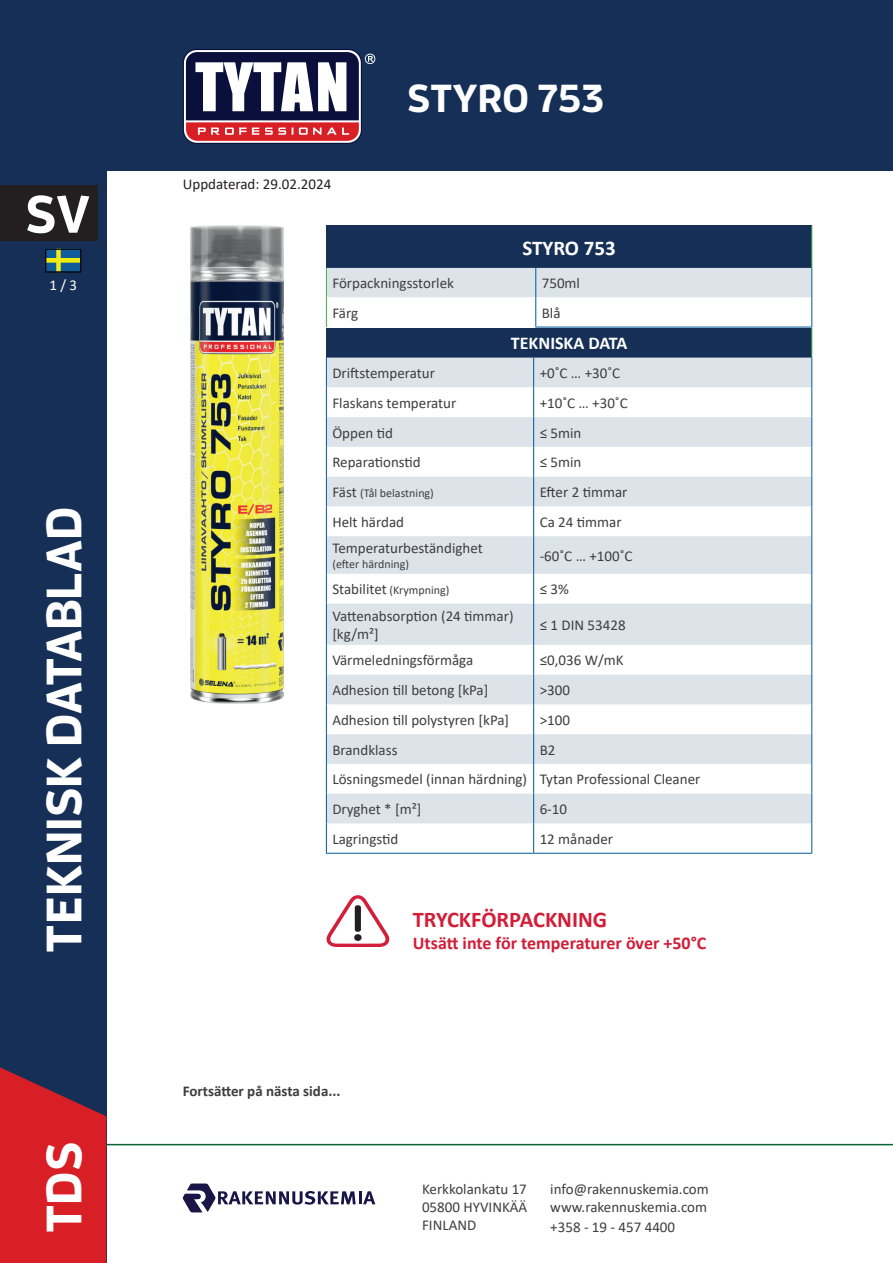
<style>
.page{position:relative;width:893px;height:1263px;background:#fff}
.page>*{position:absolute;margin:0;border:0;box-sizing:border-box;transform-origin:0 0}
.t1{font:700 52.5px "Enzo OT";color:#fff}
.t2{font:700 49.5px "Enzo OT";color:#fff}
.t3{font:700 39px "Enzo OT";color:#fff}
.t4{font:700 22.5px "Calibri";color:#d21e38}
.t5{font:700 21px "Calibri";color:#fff}
.t6{font:700 18px "Calibri";color:#d21e38}
.t7{font:700 18px "Calibri";color:#fff}
.t8{font:15px/18px "Calibri";color:#3e3e3f;text-align:justify}
.t9{font:700 15px "Calibri";color:#3e3e3f}
.t10{font:15px "Calibri";color:#231f20}
.t11{font:15px "Calibri";color:#fff}
.t12{font:12px "Calibri";color:#3e3e3f}
.s1{font-size:15px}
</style>
<div class="page">
<div style="left:0;top:0;width:893px;height:170px;background:#152f56"></div>
<div style="left:0;top:170px;width:106px;height:1093px;background:#152f56"></div>
<svg style="left:0;top:1067px;width:106px;height:196px;background:#c0212c"></svg>
<hr style="left:106px;top:1144px;width:787px;height:1px;background:#0d6434">
<div style="left:0;top:186px;width:98px;height:55px;background:#231f20"></div>
<svg style="left:183px;top:49px;width:179px;height:95px"></svg>
<div style="left:184px;top:50px;width:177px;height:93px;background:#fff;border-radius:13px"></div>
<svg style="left:365px;top:54px;width:10px;height:10px"></svg>
<svg style="left:186px;top:52px;width:173px;height:89px"></svg>
<svg style="left:182px;top:1183px;width:193px;height:29px"></svg>
<svg style="left:45px;top:249px;width:36px;height:24px"></svg>
<img style="left:190px;top:225px;width:94px;height:479px">
<div style="left:326px;top:328px;width:486px;height:30px;background:#152f56"></div>
<svg style="left:327px;top:358px;width:484px;height:465px;fill:#dde4e9"></svg>
<hr style="left:811px;top:328px;width:1px;height:30px;background:#40ae49">
<hr style="left:533px;top:447px;width:1px;height:30px;background:#00599a">
<svg style="left:533px;top:477px;width:1px;height:29px"></svg>
<hr style="left:533px;top:506px;width:1px;height:30px;background:#00599a">
<hr style="left:533px;top:536px;width:1px;height:38px;background:#00599a">
<hr style="left:533px;top:574px;width:1px;height:30px;background:#00599a">
<hr style="left:533px;top:604px;width:1px;height:41px;background:#00599a">
<hr style="left:533px;top:645px;width:1px;height:30px;background:#00599a">
<svg style="left:533px;top:675px;width:1px;height:29px"></svg>
<hr style="left:533px;top:704px;width:1px;height:30px;background:#00599a">
<hr style="left:533px;top:734px;width:1px;height:30px;background:#00599a">
<hr style="left:533px;top:764px;width:1px;height:30px;background:#00599a">
<svg style="left:533px;top:794px;width:1px;height:29px"></svg>
<hr style="left:533px;top:823px;width:1px;height:30px;background:#00599a">
<hr style="left:326px;top:853px;width:208px;height:1px;background:#00599a">
<hr style="left:534px;top:853px;width:278px;height:1px;background:#00599a">
<svg style="left:811px;top:358px;width:1px;height:29px"></svg>
<hr style="left:811px;top:387px;width:1px;height:30px;background:#00599a">
<hr style="left:811px;top:417px;width:1px;height:30px;background:#00599a">
<hr style="left:326px;top:447px;width:1px;height:30px;background:#00599a">
<hr style="left:811px;top:447px;width:1px;height:30px;background:#00599a">
<svg style="left:326px;top:477px;width:1px;height:29px"></svg>
<svg style="left:811px;top:477px;width:1px;height:29px"></svg>
<hr style="left:326px;top:506px;width:1px;height:30px;background:#00599a">
<hr style="left:811px;top:506px;width:1px;height:30px;background:#00599a">
<hr style="left:326px;top:536px;width:1px;height:38px;background:#00599a">
<hr style="left:811px;top:536px;width:1px;height:38px;background:#00599a">
<hr style="left:326px;top:574px;width:1px;height:30px;background:#00599a">
<hr style="left:811px;top:574px;width:1px;height:30px;background:#00599a">
<hr style="left:326px;top:604px;width:1px;height:41px;background:#00599a">
<hr style="left:811px;top:604px;width:1px;height:41px;background:#00599a">
<hr style="left:326px;top:645px;width:1px;height:30px;background:#00599a">
<hr style="left:811px;top:645px;width:1px;height:30px;background:#00599a">
<svg style="left:326px;top:675px;width:1px;height:29px"></svg>
<svg style="left:811px;top:675px;width:1px;height:29px"></svg>
<hr style="left:326px;top:704px;width:1px;height:30px;background:#00599a">
<hr style="left:811px;top:704px;width:1px;height:30px;background:#00599a">
<hr style="left:326px;top:734px;width:1px;height:30px;background:#00599a">
<hr style="left:811px;top:734px;width:1px;height:30px;background:#00599a">
<hr style="left:326px;top:764px;width:1px;height:30px;background:#00599a">
<hr style="left:811px;top:764px;width:1px;height:30px;background:#00599a">
<svg style="left:326px;top:794px;width:1px;height:29px"></svg>
<svg style="left:811px;top:794px;width:1px;height:29px"></svg>
<hr style="left:326px;top:823px;width:1px;height:30px;background:#00599a">
<hr style="left:811px;top:823px;width:1px;height:30px;background:#00599a">
<svg style="left:326px;top:358px;width:1px;height:29px"></svg>
<svg style="left:533px;top:358px;width:1px;height:29px"></svg>
<hr style="left:326px;top:387px;width:1px;height:30px;background:#00599a">
<hr style="left:533px;top:387px;width:1px;height:30px;background:#00599a">
<hr style="left:326px;top:417px;width:1px;height:30px;background:#00599a">
<hr style="left:533px;top:417px;width:1px;height:30px;background:#00599a">
<div style="left:326px;top:225px;width:486px;height:43px;background:#152f56"></div>
<hr style="left:326px;top:297px;width:1px;height:30px;background:#40ae49">
<hr style="left:811px;top:225px;width:1px;height:43px;background:#40ae49">
<hr style="left:535px;top:297px;width:1px;height:30px;background:#00599a">
<hr style="left:535px;top:327px;width:277px;height:1px;background:#00599a">
<div style="left:326px;top:268px;width:486px;height:29px;background:#dde4e9"></div>
<hr style="left:811px;top:297px;width:1px;height:30px;background:#00599a">
<svg style="left:326px;top:895px;width:64px;height:52px"></svg>
<h1 class="t1" style="left:25px;top:181px;width:66px">SV</h1>
<p class="t11" style="left:49px;top:275px;width:29px">1 / 3</p>
<h2 class="t2" style="left:33px;top:952px;width:448px;rotate:-90deg">TEKNISK DATABLAD</h2>
<h2 class="t2" style="left:33px;top:1233px;width:93px;rotate:-90deg">TDS</h2>
<p class="t10" style="left:183px;top:173px;width:150px">Uppdaterad: 29.02.2024</p>
<h3 class="t3" style="left:407px;top:73px;width:198px">STYRO 753</h3>
<h3 class="t5" style="left:522px;top:233px;width:95px">STYRO 753</h3>
<p class="t8" style="left:332px;top:274px;width:123px">Förpackningsstorlek</p>
<p class="t8" style="left:542px;top:274px;width:40px">750ml</p>
<p class="t8" style="left:332px;top:303px;width:27px">Färg</p>
<p class="t8" style="left:542px;top:303px;width:20px">Blå</p>
<p class="t7" style="left:511px;top:331px;width:118px">TEKNISKA DATA</p>
<p class="t8" style="left:332px;top:364px;width:104px">Driftstemperatur</p>
<p class="t8" style="left:540px;top:364px;width:82px">+0˚C … +30˚C</p>
<p class="t8" style="left:332px;top:393px;width:126px">Flaskans temperatur</p>
<p class="t8" style="left:540px;top:393px;width:90px">+10˚C … +30˚C</p>
<p class="t8" style="left:332px;top:423px;width:62px">Öppen tid</p>
<p class="t8" style="left:540px;top:423px;width:43px">≤ 5min</p>
<p class="t8" style="left:332px;top:453px;width:90px">Reparationstid</p>
<p class="t8" style="left:540px;top:453px;width:43px">≤ 5min</p>
<p class="t12" style="left:332px;top:485px;width:103px"><span class="s1">Fäst</span> (Tål belastning)</p>
<p class="t8" style="left:540px;top:483px;width:89px">Efter 2 timmar</p>
<p class="t8" style="left:332px;top:513px;width:73px">Helt härdad</p>
<p class="t8" style="left:540px;top:513px;width:83px">Ca 24 timmar</p>
<p class="t8" style="left:332px;top:539px;width:152px">Temperaturbeständighet</p>
<p class="t12" style="left:332px;top:555px;width:78px">(efter härdning)</p>
<p class="t8" style="left:540px;top:546px;width:94px">-60˚C … +100˚C</p>
<p class="t12" style="left:332px;top:582px;width:119px"><span class="s1">Stabilitet</span> (Krympning)</p>
<p class="t8" style="left:540px;top:580px;width:31px">≤ 3%</p>
<p class="t8" style="left:332px;top:606px;width:183px">Vattenabsorption (24 timmar) [kg/m²]</p>
<p class="t8" style="left:540px;top:615px;width:87px">≤ 1 DIN 53428</p>
<p class="t8" style="left:332px;top:651px;width:142px">Värmeledningsförmåga</p>
<p class="t8" style="left:540px;top:651px;width:85px">≤0,036 W/mK</p>
<p class="t8" style="left:332px;top:681px;width:158px">Adhesion till betong [kPa]</p>
<p class="t8" style="left:540px;top:681px;width:32px">&gt;300</p>
<p class="t8" style="left:332px;top:710px;width:178px">Adhesion till polystyren [kPa]</p>
<p class="t8" style="left:540px;top:710px;width:32px">&gt;100</p>
<p class="t8" style="left:332px;top:740px;width:67px">Brandklass</p>
<p class="t8" style="left:332px;top:734px;width:370px;line-height:29.7px;text-align:left;text-indent:207px">B2<br>Lösningsmedel (innan härdning) Tytan Professional Cleaner<br>Dryghet * [m²]</p>
<p class="t8" style="left:540px;top:800px;width:29px">6-10</p>
<p class="t8" style="left:332px;top:829px;width:68px">Lagringstid</p>
<p class="t8" style="left:540px;top:829px;width:75px">12 månader</p>
<p class="t9" style="left:183px;top:1080px;width:159px">Fortsätter på nästa sida...</p>
<h3 class="t4" style="left:413px;top:904px;width:196px">TRYCKFÖRPACKNING</h3>
<p class="t6" style="left:413px;top:930px;width:295px">Utsätt inte för temperaturer över +50°C</p>
<p class="t8" style="left:422px;top:1180px;width:107px">Kerkkolankatu 17<br>05800 HYVINKÄÄ FINLAND</p>
<p class="t8" style="left:550px;top:1180px;width:160px;line-height:18.6px">info@rakennuskemia.com www.rakennuskemia.com +358 - 19 - 457 4400</p>
</div>
